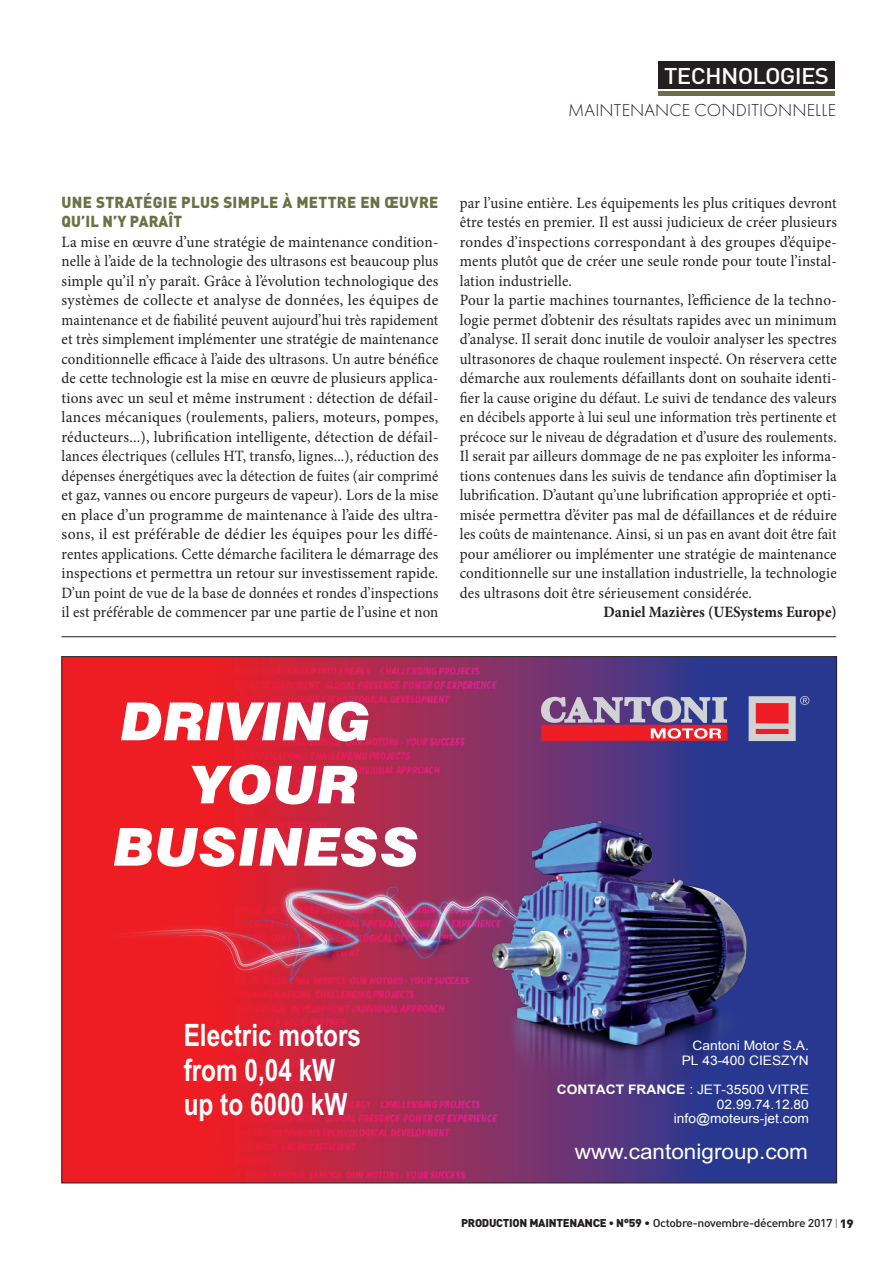
<style>
.page{position:relative;width:894px;height:1265px;background:#fff}
.page>*{position:absolute;margin:0;border:0;box-sizing:border-box;transform-origin:0 0}
.t1{font:700 30.9px/34.5px "Arial";color:#fff;scale:.79 1}
.t2{font:500 22.5px "DIN Pro";letter-spacing:-.03em;color:#fff;scale:1.07 1}
.t3{font:21.45px "Arial";color:#fff;scale:1.05 1}
.t4{font:300 18px "Futura PT";letter-spacing:.01em;color:#231f20}
.t5{font:15.75px/19.5px "Minion Pro";letter-spacing:.01em;color:#231f20;scale:.95 1}
.t6{font:15.75px/19.5px "Minion Pro";letter-spacing:.01em;color:#231f20;text-align:justify}
.t7{font:900 15.75px/19.5px "DIN Pro";letter-spacing:.02em;color:#6b7144;scale:.96 1}
.t8{font:700 15.75px "Minion Pro";letter-spacing:-.005em;color:#231f20;scale:.95 1}
.t9{font:13.05px/14.5px "Arial";color:#fff;text-align:right;scale:1.05 1}
.t10{font:500 11.25px "DIN Pro";letter-spacing:-.03em;color:#231f20;scale:1.08 1}
.s1{font-weight:700}
.s2{font-weight:900}
.s3{font-weight:300;font-size:12.75px;color:#808285}
.s4{font-weight:900;font-size:12px}
</style>
<div class="page">
<hr style="left:658px;top:91px;width:176px;height:4px;background:#6b7144">
<div style="left:658px;top:61px;width:176px;height:27px;background:#231f20"></div>
<hr style="left:61px;top:636px;width:774px;height:1px;background:#231f20">
<img style="left:63px;top:658px;width:771px;height:523px">
<div style="left:748px;top:696px;width:47px;height:45px;background:#d1d2d4"></div>
<svg style="left:540px;top:696px;width:269px;height:42px"></svg>
<svg style="left:121px;top:701px;width:247px;height:6px"></svg>
<img style="left:102px;top:707px;width:652px;height:452px">
<h2 class="t2" style="left:663px;top:60px;width:156px">TECHNOLOGIES</h2>
<p class="t4" style="left:568px;top:100px;width:269px">MAINTENANCE CONDITIONNELLE</p>
<p class="t7" style="left:61px;top:192px;width:394px">UNE STRATÉGIE PLUS SIMPLE À METTRE EN ŒUVRE<br>QU’IL N’Y PARAÎT</p>
<p class="t6" style="left:61px;top:232px;width:378px">La mise en œuvre d’une stratégie de maintenance condition&shy;nelle à l’aide de la technologie des ultrasons est beaucoup plus simple qu’il n’y paraît. Grâce à l’évolution technologique des systèmes de collecte et analyse de données, les équipes de maintenance et de fiabilité peuvent aujourd’hui très rapidement et très simplement implémenter une stratégie de maintenance conditionnelle efficace à l’aide des ultrasons. Un autre bénéfice de cette technologie est la mise en œuvre de plusieurs applica&shy;tions avec un seul et même instrument : détection de défail&shy;lances mécaniques (roulements, paliers, moteurs, pompes, réducteurs...), lubrification intelligente, détection de défail&shy;lances électriques (cellules HT, transfo, lignes...), réduction des dépenses énergétiques avec la détection de fuites (air comprimé et gaz, vannes ou encore purgeurs de vapeur). Lors de la mise en place d’un programme de maintenance à l’aide des ultra&shy;sons, il est préférable de dédier les équipes pour les diffé&shy;rentes applications. Cette démarche facilitera le démarrage des inspections et permettra un retour sur investissement rapide.<br>D’un point de vue de la base de données et rondes d’inspections il est préférable de commencer par une partie de l’usine et non</p>
<p class="t5" style="left:459px;top:193px;width:398px">par l’usine entière. Les équipements les plus critiques devront être testés en premier. Il est aussi judicieux de créer plusieurs rondes d’inspections correspondant à des groupes d’équipe&shy;ments plutôt que de créer une seule ronde pour toute l’instal&shy;lation industrielle.<br>Pour la partie machines tournantes, l’efficience de la techno&shy;logie permet d’obtenir des résultats rapides avec un minimum d’analyse. Il serait donc inutile de vouloir analyser les spectres ultrasonores de chaque roulement inspecté. On réservera cette démarche aux roulements défaillants dont on souhaite identi&shy;fier la cause origine du défaut. Le suivi de tendance des valeurs en décibels apporte à lui seul une information très pertinente et précoce sur le niveau de dégradation et d’usure des roulements.<br>Il serait par ailleurs dommage de ne pas exploiter les informa&shy;tions contenues dans les suivis de tendance afin d’optimiser la lubrification. D’autant qu’une lubrification appropriée et opti&shy;misée permettra d’éviter pas mal de défaillances et de réduire les coûts de maintenance. Ainsi, si un pas en avant doit être fait pour améliorer ou implémenter une stratégie de maintenance conditionnelle sur une installation industrielle, la technologie des ultrasons doit être sérieusement considérée.</p>
<p class="t8" style="left:603px;top:601px;width:247px">Daniel Mazières (UESystems Europe)</p>
<h1 class="t1" style="left:183px;top:1018px;width:226px">Electric motors from 0,04 kW up to 6000 kW</h1>
<p class="t9" style="left:681px;top:1037px;width:123px;line-height:15px">Cantoni Motor S.A.<br>PL 43-400 CIESZYN</p>
<p class="t9" style="left:556px;top:1082px;width:241px"><span class="s1">CONTACT FRANCE</span> : JET-35500 VITRE<br>02.99.74.12.80<br>info@moteurs-jet.com</p>
<h3 class="t3" style="left:574px;top:1136px;width:223px">www.cantonigroup.com</h3>
<p class="t10" style="left:461px;top:1215px;width:365px"><span class="s2">PRODUCTION MAINTENANCE • N°59</span> • Octobre-novembre-décembre 2017 <span class="s3">I</span><span class="s4">19</span></p>
</div>
